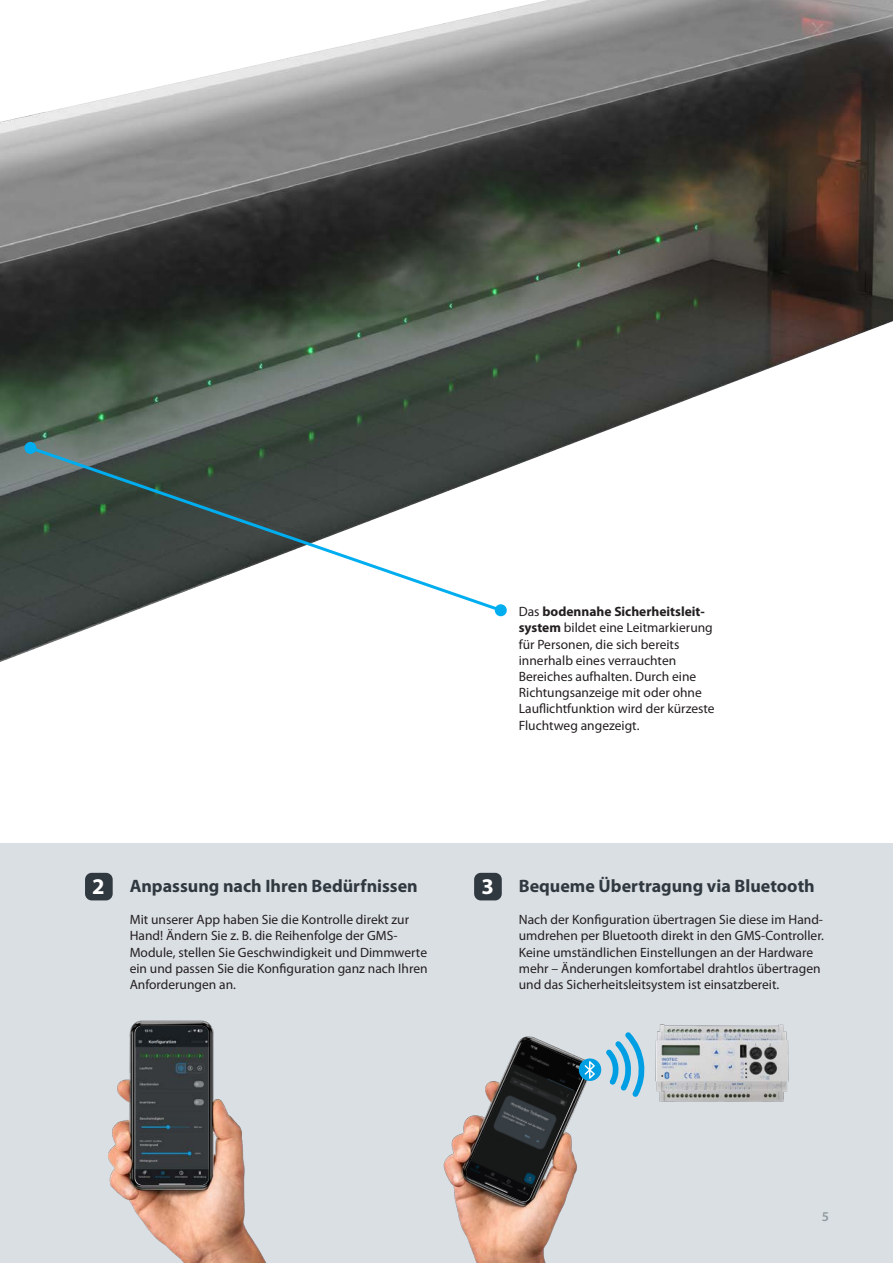
<style>
.page{position:relative;width:893px;height:1263px;background:#fff}
.page>*{position:absolute;margin:0;border:0;box-sizing:border-box;transform-origin:0 0}
.Produktserie{font:700 22.5px "Myriad Pro";color:#fff}
.t1{font:700 18px "Myriad Pro";color:#313940}
.Body{font:13.5px/16.2px "Myriad Pro";color:#231f20}
.t2{font:600 13.5px "Myriad Pro";color:#909a9e}
.s1{font-weight:700}
</style>
<div class="page">
<div style="left:0;top:843px;width:893px;height:420px;background:#dadfe4"></div>
<img style="left:0;top:0;width:893px;height:662px">
<svg style="left:27px;top:444px;width:478px;height:170px"></svg>
<div style="left:24px;top:442px;width:12px;height:12px;background:#00aeef;border-radius:50%"></div>
<div style="left:495px;top:604px;width:12px;height:12px;background:#00aeef;border-radius:50%"></div>
<div style="left:85px;top:873px;width:28px;height:27px;background:#313940;border-radius:7px"></div>
<div style="left:474px;top:873px;width:28px;height:27px;background:#313940;border-radius:7px"></div>
<img style="left:109px;top:1020px;width:158px;height:243px">
<img style="left:135px;top:1025px;width:74px;height:160px">
<img style="left:655px;top:1024px;width:134px;height:78px">
<img style="left:443px;top:1036px;width:122px;height:227px">
<img style="left:465px;top:1040px;width:112px;height:162px">
<svg style="left:572px;top:1032px;width:73px;height:75px"></svg>
<p class="Body" style="left:519px;top:603px;width:197px">Das <span class="s1">bodennahe Sicherheitsleit&shy;system</span> bildet eine Leitmarkierung für Personen, die sich bereits innerhalb eines verrauchten<br>Bereiches aufhalten. Durch eine<br>Richtungsanzeige mit oder ohne<br>Lauflichtfunktion wird der kürzeste<br>Fluchtweg angezeigt.</p>
<p class="Produktserie" style="left:92px;top:871px;width:14px">2</p>
<h1 class="t1" style="left:130px;top:874px;width:290px">Anpassung nach Ihren Bedürfnissen</h1>
<p class="Produktserie" style="left:481px;top:871px;width:14px">3</p>
<p class="Body" style="left:130px;top:911px;width:299px">Mit unserer App haben Sie die Kontrolle direkt zur Hand! Ändern Sie z. B. die Reihenfolge der GMS-Module, stellen Sie Geschwindigkeit und Dimmwerte ein und passen Sie die Konfiguration ganz nach Ihren Anforderungen an.</p>
<h1 class="t1" style="left:519px;top:874px;width:298px">Bequeme Übertragung via Bluetooth</h1>
<p class="Body" style="left:519px;top:911px;width:307px">Nach der Konfiguration übertragen Sie diese im Hand&shy;umdrehen per Bluetooth direkt in den GMS-Controller.<br>Keine umständlichen Einstellungen an der Hardware mehr – Änderungen komfortabel drahtlos übertragen und das Sicherheitsleitsystem ist einsatzbereit.</p>
<p class="t2" style="left:822px;top:1208px;width:9px">5</p>
</div>
